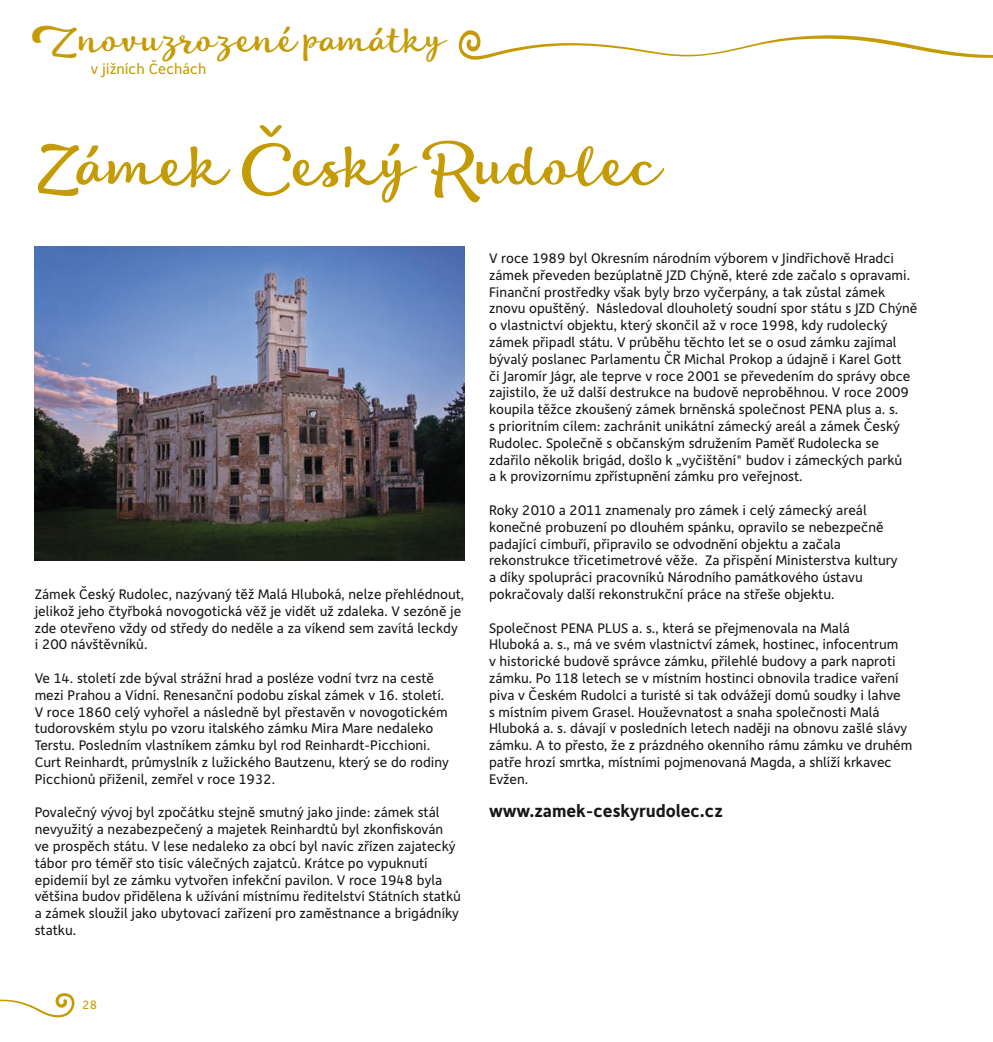
<style>
.page{position:relative;width:993px;height:1042px;background:#fff}
.page>*{position:absolute;margin:0;border:0;box-sizing:border-box;transform-origin:0 0}
.t1{font:59.85px "Lifehack";color:#c59b05}
.t2{font:35.88px "Lifehack";color:#c59b05}
.t3{font:700 17.5px "Depot";color:#181816}
.t4{font:15.05px "Depot";color:#c59b05}
.t5{font:14px/16.8px "Depot";color:#181816}
.t6{font:12.25px "Depot";color:#c59b05}
</style>
<div class="page">
<svg style="left:0;top:993px;width:75px;height:24px"></svg>
<svg style="left:458px;top:30px;width:534px;height:30px"></svg>
<img style="left:35px;top:246px;width:429px;height:315px">
<h2 class="t2" style="left:30px;top:15px;width:415px">Znovuzrozené památky</h2>
<p class="t4" style="left:91px;top:59px;width:117px">v jižních Čechách</p>
<h1 class="t1" style="left:35px;top:124px;width:627px">Zámek Český Rudolec</h1>
<p class="t5" style="left:35px;top:585px;width:431px">Zámek Český Rudolec, nazývaný těž Malá Hluboká, nelze přehlédnout, jelikož jeho čtyřboká novogotická věž je vidět už zdaleka. V sezóně je zde otevřeno vždy od středy do neděle a za víkend sem zavítá leckdy i 200 návštěvníků.</p>
<p class="t5" style="left:35px;top:669px;width:415px">Ve 14. století zde býval strážní hrad a posléze vodní tvrz na cestě mezi Prahou a Vídní. Renesanční podobu získal zámek v 16. století.<br>V roce 1860 celý vyhořel a následně byl přestavěn v novogotickém tudorovském stylu po vzoru italského zámku Mira Mare nedaleko Terstu. Posledním vlastníkem zámku byl rod Reinhardt-Picchioni.<br>Curt Reinhardt, průmyslník z lužického Bautzenu, který se do rodiny Picchionů přiženil, zemřel v roce 1932.</p>
<p class="t5" style="left:35px;top:804px;width:427px">Povalečný vývoj byl zpočátku stejně smutný jako jinde: zámek stál nevyužitý a nezabezpečený a majetek Reinhardtů byl zkonfiskován ve prospěch státu. V lese nedaleko za obcí byl navíc zřízen zajatecký tábor pro téměř sto tisíc válečných zajatců. Krátce po vypuknutí epidemií byl ze zámku vytvořen infekční pavilon. V roce 1948 byla většina budov přidělena k užívání místnímu ředitelství Státních statků a zámek sloužil jako ubytovací zařízení pro zaměstnance a brigádníky statku.</p>
<p class="t5" style="left:489px;top:249px;width:430px">V roce 1989 byl Okresním národním výborem v Jindřichově Hradci zámek převeden bezúplatně JZD Chýně, které zde začalo s opravami.<br>Finanční prostředky však byly brzo vyčerpány, a tak zůstal zámek znovu opuštěný. Následoval dlouholetý soudní spor státu s JZD Chýně o vlastnictví objektu, který skončil až v roce 1998, kdy rudolecký zámek připadl státu. V průběhu těchto let se o osud zámku zajímal bývalý poslanec Parlamentu ČR Michal Prokop a údajně i Karel Gott<br>či Jaromír Jágr, ale teprve v roce 2001 se převedením do správy obce zajistilo, že už další destrukce na budově neproběhnou. V roce 2009 koupila těžce zkoušený zámek brněnská společnost PENA plus a. s.<br>s prioritním cílem: zachránit unikátní zámecký areál a zámek Český Rudolec. Společně s občanským sdružením Paměť Rudolecka se zdařilo několik brigád, došlo k „vyčištění" budov i zámeckých parků<br>a k provizornímu zpřístupnění zámku pro veřejnost.</p>
<p class="t5" style="left:489px;top:501px;width:410px">Roky 2010 a 2011 znamenaly pro zámek i celý zámecký areál konečné probuzení po dlouhém spánku, opravilo se nebezpečně padající cimbuří, připravilo se odvodnění objektu a začala rekonstrukce třicetimetrové věže. Za přispění Ministerstva kultury a díky spolupráci pracovníků Národního památkového ústavu pokračovaly další rekonstrukční práce na střeše objektu.</p>
<p class="t5" style="left:489px;top:619px;width:424px">Společnost PENA PLUS a. s., která se přejmenovala na Malá<br>Hluboká a. s., má ve svém vlastnictví zámek, hostinec, infocentrum<br>v historické budově správce zámku, přilehlé budovy a park naproti zámku. Po 118 letech se v místním hostinci obnovila tradice vaření piva v Českém Rudolci a turisté si tak odvážejí domů soudky i lahve<br>s místním pivem Grasel. Houževnatost a snaha společnosti Malá Hluboká a. s. dávají v posledních letech naději na obnovu zašlé slávy zámku. A to přesto, že z prázdného okenního rámu zámku ve druhém patře hrozí smrtka, místními pojmenovaná Magda, a shlíží krkavec Evžen.</p>
<p class="t3" style="left:489px;top:800px;width:235px">www.zamek-ceskyrudolec.cz</p>
<p class="t6" style="left:82px;top:997px;width:16px">28</p>
</div>
